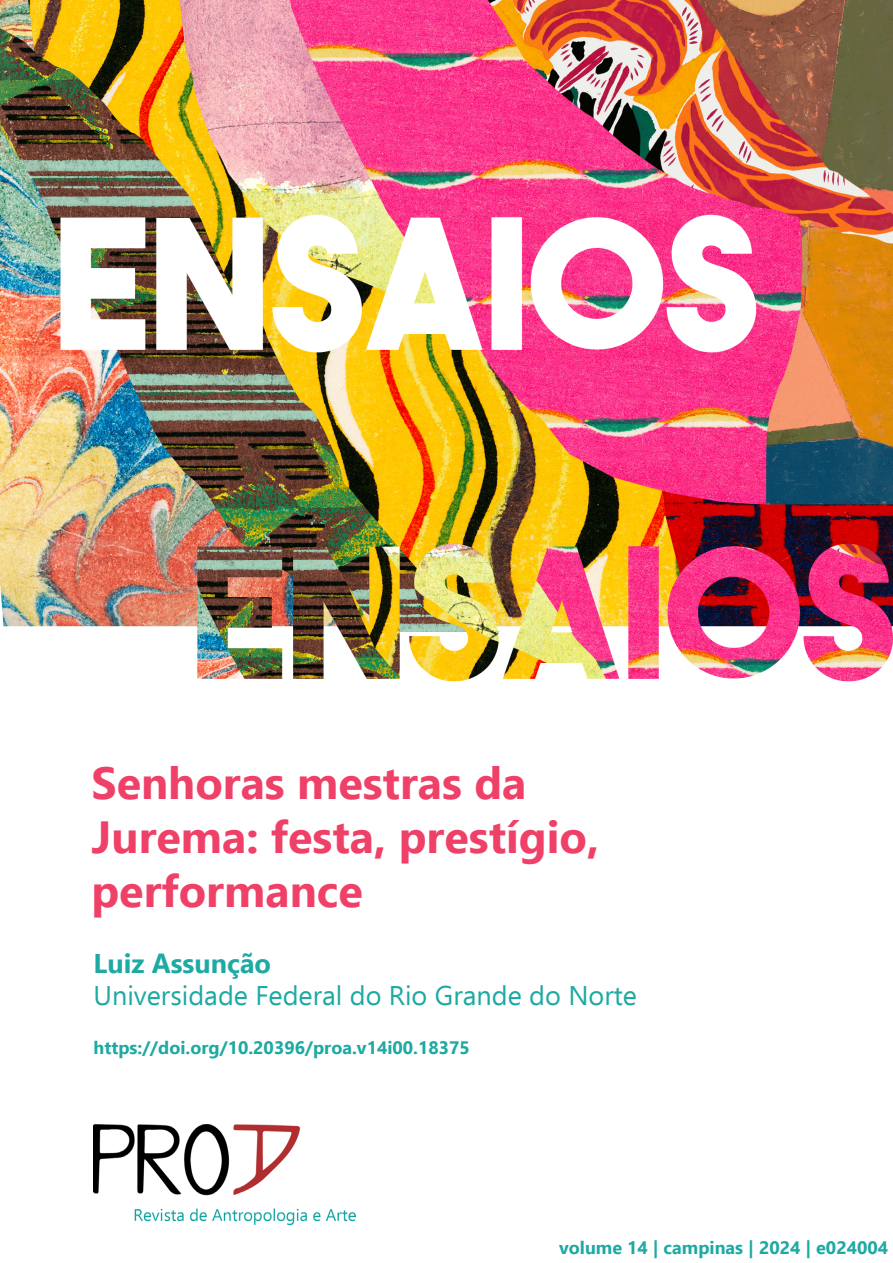
<style>
.page{position:relative;width:893px;height:1263px;background:#fff}
.page>*{position:absolute;margin:0;border:0;box-sizing:border-box;transform-origin:0 0}
.t1{font:700 45px/54px "Ebrima";color:#ef4068}
.t2{font:27px "Ebrima";color:#1ea9a3}
.t3{font:700 27px "Ebrima";color:#1ea9a3}
.t4{font:700 18px "Ebrima";color:#1ea9a3}
</style>
<div class="page">
<img style="left:0;top:0;width:893px;height:1221px">
<img style="left:94px;top:1125px;width:261px;height:100px">
<h1 class="t1" style="left:91px;top:754px;width:509px">Senhoras mestras da<br>Jurema: festa, prestígio, performance</h1>
<h2 class="t3" style="left:94px;top:942px;width:179px">Luiz Assunção</h2>
<h2 class="t2" style="left:94px;top:976px;width:545px">Universidade Federal do Rio Grande do Norte</h2>
<p class="t4" style="left:94px;top:1033px;width:378px">https://doi.org/10.20396/proa.v14i00.18375</p>
<p class="t4" style="left:559px;top:1233px;width:330px">volume 14 | campinas | 2024 | e024004</p>
</div>
